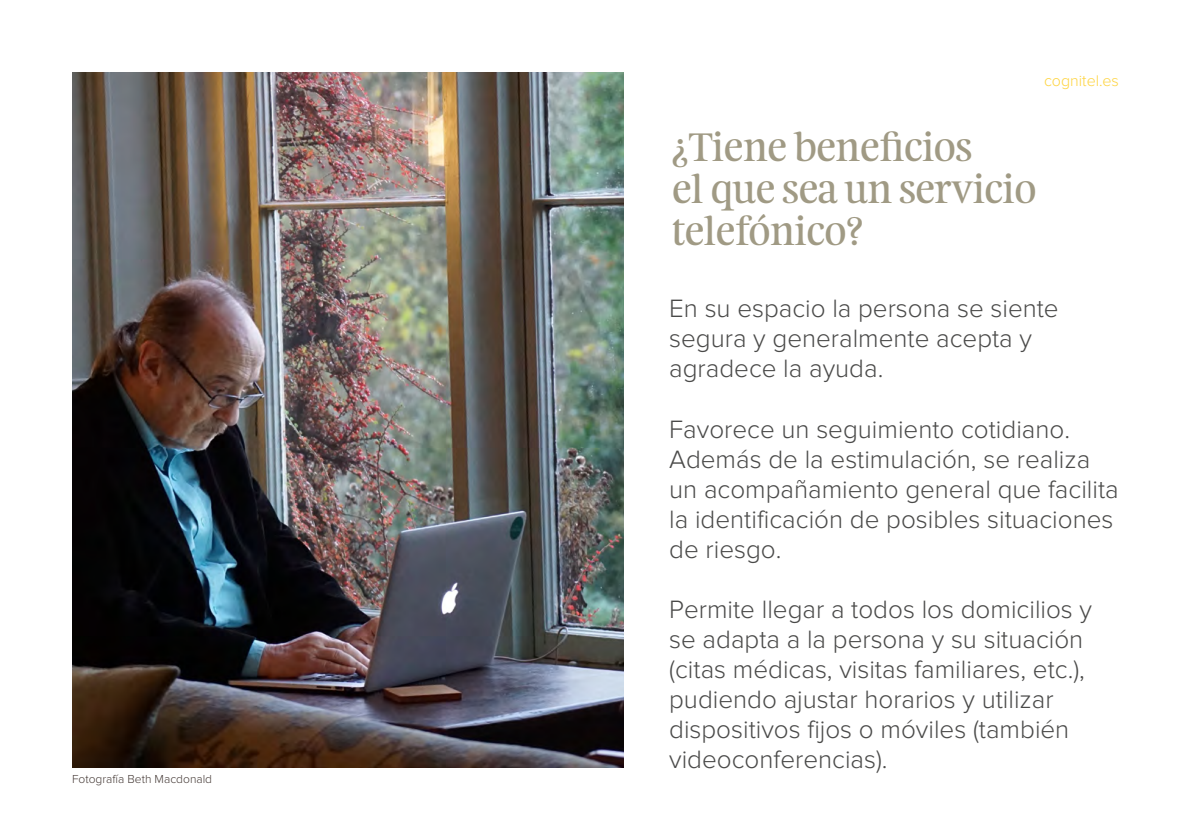
<style>
.page{position:relative;width:1191px;height:840px;background:#fff}
.page>*{position:absolute;margin:0;border:0;box-sizing:border-box;transform-origin:0 0}
.t1{font:36px/42px "Feijoa Display";color:#a09a84}
.t2{font:300 26px/30px "Proxima Nova";color:#4a4a49}
.t3{font:300 16px "Proxima Nova";color:#fed440}
.t4{font:300 12px "Proxima Nova";color:#453a36}
</style>
<div class="page">
<img style="left:72px;top:72px;width:552px;height:695px">
<p class="t4" style="left:72px;top:772px;width:142px">Fotografía Beth Macdonald</p>
<p class="t3" style="left:1044px;top:74px;width:76px">cognitel.es</p>
<h1 class="t1" style="left:672px;top:127px;width:366px">¿Tiene beneficios<br>el que sea un servicio telefónico?</h1>
<p class="t2" style="left:669px;top:295px;width:391px">En su espacio la persona se siente segura y generalmente acepta y agradece la ayuda.</p>
<p class="t2" style="left:669px;top:415px;width:451px">Favorece un seguimiento cotidiano.<br>Además de la estimulación, se realiza un acompañamiento general que facilita la identificación de posibles situaciones de riesgo.</p>
<p class="t2" style="left:669px;top:595px;width:424px">Permite llegar a todos los domicilios y se adapta a la persona y su situación (citas médicas, visitas familiares, etc.), pudiendo ajustar horarios y utilizar dispositivos fijos o móviles (también videoconferencias).</p>
</div>
